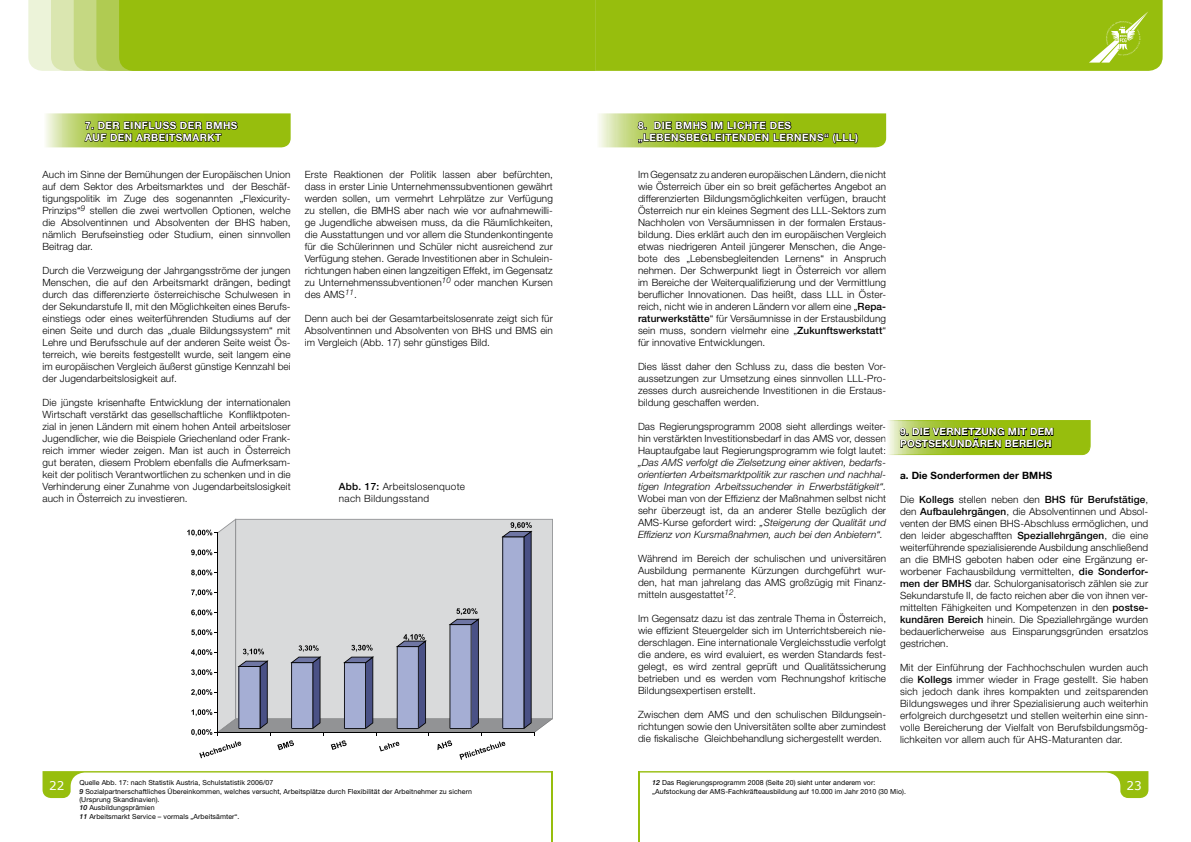
<style>
.page{position:relative;width:1191px;height:842px;background:#fff}
.page>*{position:absolute;margin:0;border:0;box-sizing:border-box;transform-origin:0 0}
.t1{font:12px "Verdana";color:#fff}
.t2{font:300 10px/12px "Helvetica Neue";letter-spacing:.01em;color:#000;text-align:justify}
.t3{font:italic 300 10px/12px "Helvetica Neue";letter-spacing:.01em;color:#000;text-align:justify}
.t4{font:700 10px/12px "Helvetica Neue";letter-spacing:.05em;color:#fff}
.t5{font:300 10px/12px "Helvetica Neue";letter-spacing:.03em;color:#000}
.t6{font:700 10px "Helvetica Neue";letter-spacing:.01em;color:#000}
.t7{font:7px/8.4px "Helvetica Neue";letter-spacing:.01em;color:#000}
.s1{font-weight:500}
.s2{font-style:italic}
.s3{font-weight:500;font-style:italic}
</style>
<div class="page">
<hr style="left:551px;top:771px;width:2px;height:71px;background:#97be0d">
<svg style="left:43px;top:771px;width:508px;height:27px"></svg>
<div style="left:28px;top:0;width:23px;height:71px;background:#ecf3d9"></div>
<svg style="left:51px;top:0;width:544px;height:71px;background:#9cc11b"></svg>
<svg style="left:639px;top:771px;width:509px;height:27px"></svg>
<hr style="left:638px;top:771px;width:1px;height:71px;background:#97be0d">
<div style="left:595px;top:0;width:567px;height:71px;background:#97be0d"></div>
<svg style="left:1089px;top:11px;width:59px;height:52px;background:#a9c938"></svg>
<svg style="left:45px;top:113px;width:246px;height:35px;background:#8ca72e"></svg>
<svg style="left:598px;top:113px;width:288px;height:35px;background:#8aa52e"></svg>
<svg style="left:187px;top:518px;width:365px;height:242px"></svg>
<svg style="left:888px;top:420px;width:203px;height:36px;background:#839d29"></svg>
<p class="t4" style="left:85px;top:119px;width:103px">7. DER EINFLUSS DER</p>
<p class="t4" style="left:206px;top:119px;width:33px">BMHS</p>
<p class="t4" style="left:85px;top:131px;width:59px">AUF DEN ARBEI</p>
<p class="t4" style="left:169px;top:131px;width:54px">TSMARKT</p>
<p class="t2" style="left:43px;top:168px;width:250px">Auch im Sinne der Bemühungen der Europäischen Union auf dem Sektor des Arbeitsmarktes und der Beschäf&shy;tigungspolitik im Zuge des sogenannten „Flexicurity-Prinzips“<sup>9</sup> stellen die zwei wertvollen Optionen, welche die Absolventinnen und Absolventen der BHS haben, nämlich Berufseinstieg oder Studium, einen sinnvollen Beitrag dar.</p>
<p class="t2" style="left:43px;top:264px;width:250px">Durch die Verzweigung der Jahrgangsströme der jungen Menschen, die auf den Arbeitsmarkt drängen, bedingt durch das differenzierte österreichische Schulwesen in der Sekundarstufe II, mit den Möglichkeiten eines Berufs&shy;einstiegs oder eines weiterführenden Studiums auf der einen Seite und durch das „duale Bildungssystem“ mit Lehre und Berufsschule auf der anderen Seite weist Ös&shy;terreich, wie bereits festgestellt wurde, seit langem eine im europäischen Vergleich äußerst günstige Kennzahl bei der Jugendarbeitslosigkeit auf.</p>
<p class="t2" style="left:43px;top:396px;width:250px">Die jüngste krisenhafte Entwicklung der internationalen Wirtschaft verstärkt das gesellschaftliche Konfliktpoten&shy;zial in jenen Ländern mit einem hohen Anteil arbeitsloser Jugendlicher, wie die Beispiele Griechenland oder Frank&shy;reich immer wieder zeigen. Man ist auch in Österreich gut beraten, diesem Problem ebenfalls die Aufmerksam&shy;keit der politisch Verantwortlichen zu schenken und in die Verhinderung einer Zunahme von Jugendarbeitslosigkeit auch in Österreich zu investieren.</p>
<p class="t2" style="left:305px;top:168px;width:250px">Erste Reaktionen der Politik lassen aber befürchten, dass in erster Linie Unternehmenssubventionen gewährt werden sollen, um vermehrt Lehrplätze zur Verfügung zu stellen, die BMHS aber nach wie vor aufnahmewilli&shy;ge Jugendliche abweisen muss, da die Räumlichkeiten, die Ausstattungen und vor allem die Stundenkontingente für die Schülerinnen und Schüler nicht ausreichend zur Verfügung stehen. Gerade Investitionen aber in Schulein&shy;richtungen haben einen langzeitigen Effekt, im Gegensatz zu Unternehmenssubventionen<sup>10</sup> oder manchen Kursen des AMS<sup>11</sup>.</p>
<p class="t2" style="left:305px;top:312px;width:250px">Denn auch bei der Gesamtarbeitslosenrate zeigt sich für Absolventinnen und Absolventen von BHS und BMS ein im Vergleich (Abb. 17) sehr günstiges Bild.</p>
<p class="t5" style="left:339px;top:480px;width:128px"><span class="s1">Abb. 17:</span> Arbeitslosenquote nach Bildungsstand</p>
<p class="t4" style="left:638px;top:119px;width:140px">8. DIE BMHS IM LICHTE DES „LEBE</p>
<p class="t4" style="left:671px;top:131px;width:16px">NSBEG</p>
<p class="t4" style="left:708px;top:131px;width:72px">LEITENDEN LER</p>
<p class="t4" style="left:794px;top:131px;width:49px">NENS“ (LLL</p>
<p class="t4" style="left:855px;top:131px;width:4px">)</p>
<p class="t2" style="left:638px;top:168px;width:250px">Im Gegensatz zu anderen europäischen Ländern, die nicht wie Österreich über ein so breit gefächertes Angebot an differenzierten Bildungsmöglichkeiten verfügen, braucht Österreich nur ein kleines Segment des LLL-Sektors zum Nachholen von Versäumnissen in der formalen Erstaus&shy;bildung. Dies erklärt auch den im europäischen Vergleich etwas niedrigeren Anteil jüngerer Menschen, die Ange&shy;bote des „Lebensbegleitenden Lernens“ in Anspruch nehmen. Der Schwerpunkt liegt in Österreich vor allem im Bereiche der Weiterqualifizierung und der Vermittlung beruflicher Innovationen. Das heißt, dass LLL in Öster&shy;reich, nicht wie in anderen Ländern vor allem eine „<span class="s1">Repa&shy;raturwerkstätte</span>“ für Versäumnisse in der Erstausbildung sein muss, sondern vielmehr eine „<span class="s1">Zukunftswerkstatt</span>“ für innovative Entwicklungen.</p>
<p class="t2" style="left:638px;top:360px;width:250px">Dies lässt daher den Schluss zu, dass die besten Vor&shy;aussetzungen zur Umsetzung eines sinnvollen LLL-Pro&shy;zesses durch ausreichende Investitionen in die Erstaus&shy;bildung geschaffen werden.</p>
<p class="t2" style="left:638px;top:420px;width:250px">Das Regierungsprogramm 2008 sieht allerdings weiter&shy;hin verstärkten Investitionsbedarf in das AMS vor, dessen Hauptaufgabe laut Regierungsprogramm wie folgt lautet:</p>
<p class="t3" style="left:638px;top:456px;width:250px">„Das AMS verfolgt die Zielsetzung einer aktiven, bedarfs&shy;orientierten Arbeitsmarktpolitik zur raschen und nachhal&shy;tigen Integration Arbeitssuchender in Erwerbstätigkeit“.</p>
<p class="t2" style="left:638px;top:492px;width:250px">Wobei man von der Effizienz der Maßnahmen selbst nicht sehr überzeugt ist, da an anderer Stelle bezüglich der AMS-Kurse gefordert wird: <span class="s2">„Steigerung der Qualität und Effizienz von Kursmaßnahmen, auch bei den Anbietern“.</span></p>
<p class="t2" style="left:638px;top:552px;width:250px">Während im Bereich der schulischen und universitären Ausbildung permanente Kürzungen durchgeführt wur&shy;den, hat man jahrelang das AMS großzügig mit Finanz&shy;mitteln ausgestattet<sup>12</sup>.</p>
<p class="t2" style="left:638px;top:612px;width:250px">Im Gegensatz dazu ist das zentrale Thema in Österreich, wie effizient Steuergelder sich im Unterrichtsbereich nie&shy;derschlagen. Eine internationale Vergleichsstudie verfolgt die andere, es wird evaluiert, es werden Standards fest&shy;gelegt, es wird zentral geprüft und Qualitätssicherung betrieben und es werden vom Rechnungshof kritische Bildungsexpertisen erstellt.</p>
<p class="t2" style="left:638px;top:708px;width:250px">Zwischen dem AMS und den schulischen Bildungsein&shy;richtungen sowie den Universitäten sollte aber zumindest die fiskalische Gleichbehandlung sichergestellt werden.</p>
<p class="t4" style="left:900px;top:426px;width:41px">9. DIE VER</p>
<p class="t4" style="left:954px;top:426px;width:85px">NETZUNG MIT DEM</p>
<p class="t4" style="left:900px;top:438px;width:37px">POSTSEK</p>
<p class="t4" style="left:949px;top:438px;width:70px">UNDÄREN BEREI</p>
<p class="t4" style="left:1036px;top:438px;width:17px">CH</p>
<p class="t6" style="left:900px;top:469px;width:154px">A. DIE SONDERFORMEN DER BMHS</p>
<p class="t2" style="left:900px;top:493px;width:250px">Die <span class="s1">Kollegs</span> stellen neben den <span class="s1">BHS für Berufstätige</span>, den <span class="s1">Aufbaulehrgängen</span>, die Absolventinnen und Absol&shy;venten der BMS einen BHS-Abschluss ermöglichen, und den leider abgeschafften <span class="s1">Speziallehrgängen</span>, die eine weiterführende spezialisierende Ausbildung anschließend an die BMHS geboten haben oder eine Ergänzung er&shy;worbener Fachausbildung vermittelten, <span class="s1">die Sonderfor&shy;men der BMHS</span> dar. Schulorganisatorisch zählen sie zur Sekundarstufe II, de facto reichen aber die von ihnen ver&shy;mittelten Fähigkeiten und Kompetenzen in den <span class="s1">postse&shy;kundären Bereich</span> hinein. Die Speziallehrgänge wurden bedauerlicherweise aus Einsparungsgründen ersatzlos gestrichen.</p>
<p class="t2" style="left:900px;top:661px;width:250px">Mit der Einführung der Fachhochschulen wurden auch die <span class="s1">Kollegs</span> immer wieder in Frage gestellt. Sie haben sich jedoch dank ihres kompakten und zeitsparenden Bildungsweges und ihrer Spezialisierung auch weiterhin erfolgreich durchgesetzt und stellen weiterhin eine sinn&shy;volle Bereicherung der Vielfalt von Berufsbildungsmög&shy;lichkeiten vor allem auch für AHS-Maturanten dar.</p>
<p class="t7" style="left:79px;top:778px;width:394px">Quelle Abb. 17: nach Statistik Austria, Schulstatistik 2006/07<br><span class="s3">9</span> Sozialpartnerschaftliches Übereinkommen, welches versucht, Arbeitsplätze durch Flexibilität der Arbeitnehmer zu sichern (Ursprung Skandinavien).<br><span class="s3">10</span> Ausbildungsprämien<br><span class="s3">11</span> Arbeitsmarkt Service – vormals „Arbeitsämter“.</p>
<p class="t7" style="left:652px;top:778px;width:255px"><span class="s3">12</span> Das Regierungsprogramm 2008 (Seite 20) sieht unter anderem vor: „Aufstockung der AMS-Fachkräfteausbildung auf 10.000 im Jahr 2010 (30 Mio).</p>
<p class="t1" style="left:49px;top:778px;width:17px">22</p>
<p class="t1" style="left:1126px;top:778px;width:17px">23</p>
</div>
